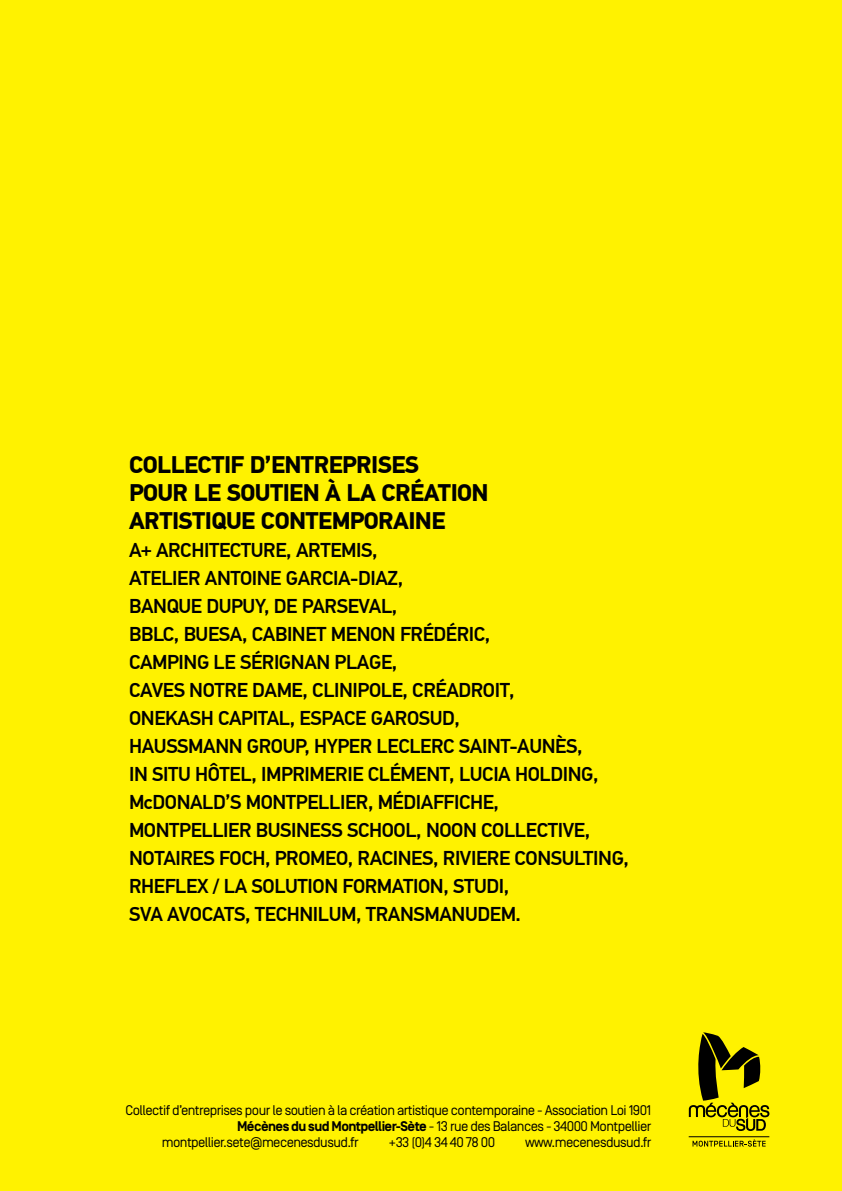
<style>
.page{position:relative;width:842px;height:1191px;background:#fff200}
.page>*{position:absolute;margin:0;border:0;box-sizing:border-box;transform-origin:0 0}
.t1{font:700 24px "PF Din Text Pro";letter-spacing:-.025em;color:#000}
.t2{font:500 20px/28px "PF Din Text Pro";letter-spacing:-.02em;color:#000}
.t3{font:14px "Simplon Norm";letter-spacing:-.04em;color:#000}
.s1{font-weight:700}
.s2{font-weight:700;color:#fff200}
</style>
<div class="page">
<svg style="left:689px;top:1032px;width:80px;height:99px"></svg>
<hr style="left:689px;top:1136px;width:80px;height:1px;background:#000">
<svg style="left:692px;top:1139px;width:74px;height:7px"></svg>
<p class="t1" style="left:129px;top:450px;width:67px">COLLECTI</p>
<p class="t1" style="left:231px;top:450px;width:85px">F D’ENTREPRISES</p>
<p class="t1" style="left:129px;top:478px;width:16px">POUR</p>
<p class="t1" style="left:194px;top:478px;width:47px">LE SOUTIE</p>
<p class="t1" style="left:303px;top:478px;width:93px">N À LA CRÉATIO</p>
<p class="t1" style="left:472px;top:478px;width:19px">N</p>
<p class="t1" style="left:129px;top:506px;width:14px">ARTISTIQUE</p>
<p class="t1" style="left:261px;top:506px;width:60px">CONTEMPORAI</p>
<p class="t1" style="left:415px;top:506px;width:30px">NE</p>
<p class="t2" style="left:129px;top:536px;width:276px">A+ ARCHITECTURE, ARTEM IS,<br>ATELIER ANTOINE GARCIA-DIAZ,<br>BAN QUE DUPUY, DE PARSE</p>
<p class="t2" style="left:359px;top:592px;width:40px">VAL,</p>
<p class="t2" style="left:129px;top:620px;width:79px">BBLC, BUESA</p>
<p class="t2" style="left:242px;top:620px;width:103px">, CABINET MEN</p>
<p class="t2" style="left:370px;top:620px;width:122px">ON FRÉDÉRIC,</p>
<p class="t2" style="left:129px;top:648px;width:14px">CAMP</p>
<p class="t2" style="left:179px;top:648px;width:126px">ING LE SÉRIGNAN</p>
<p class="t2" style="left:335px;top:648px;width:64px">PLAGE,</p>
<p class="t2" style="left:129px;top:676px;width:150px">CAVES NOTRE DAME</p>
<p class="t2" style="left:129px;top:676px;width:387px;text-indent:173px">, CLINIPOLE, CRÉADROIT,<br>ONEKASH CAPITAL, ESPACE</p>
<p class="t2" style="left:371px;top:704px;width:91px">GAROSU D,</p>
<p class="t2" style="left:129px;top:732px;width:27px">HAUSSMANN</p>
<p class="t2" style="left:247px;top:732px;width:103px">GROUP, HYPER</p>
<p class="t2" style="left:377px;top:732px;width:56px">LECLERC</p>
<p class="t2" style="left:459px;top:732px;width:72px">SAINT-AUNÈS</p>
<p class="t2" style="left:577px;top:732px;width:7px">,</p>
<p class="t2" style="left:129px;top:760px;width:151px">IN SITU HÔTEL, IMPR</p>
<p class="t2" style="left:304px;top:760px;width:18px">IMER</p>
<p class="t2" style="left:347px;top:760px;width:67px">IE CLÉMEN</p>
<p class="t2" style="left:129px;top:760px;width:471px;text-indent:311px">T, LUCIA HOLDING,<br>McDONALD’S MONTPELLIER, MÉDIAFFICHE,<br>MONTPELLIER BUSINESS</p>
<p class="t2" style="left:347px;top:816px;width:245px">SCHOOL, NOON COLLECTIVE,</p>
<p class="t2" style="left:129px;top:844px;width:64px">NOTAIRES</p>
<p class="t2" style="left:219px;top:844px;width:269px">FOCH, PROMEO, RACINES, RIVIERE</p>
<p class="t2" style="left:514px;top:844px;width:36px">CONSU</p>
<p class="t2" style="left:574px;top:844px;width:56px">LTING,</p>
<p class="t2" style="left:129px;top:872px;width:250px">RHEFLEX / LA SOLUTION FORMA</p>
<p class="t2" style="left:403px;top:872px;width:108px">TION, STUDI,</p>
<p class="t2" style="left:129px;top:900px;width:261px">SVA AVOCATS, TECHNILUM , TRANSMANU</p>
<p class="t2" style="left:477px;top:900px;width:45px">DEM.</p>
<p class="t3" style="left:125px;top:1102px;width:527px">Collectif d’entreprises pour le soutien à la création artistique contemporaine - Association Loi 1901</p>
<p class="t3" style="left:237px;top:1118px;width:416px"><span class="s1">Mécènes du sud Montpellier-Sète</span> - 13 rue des Balances - 34000 Montpellier</p>
<p class="t3" style="left:152px;top:1134px;width:208px"><span class="s2">&gt;</span> montpellier.sete@mecenesdusud.fr</p>
<p class="t3" style="left:379px;top:1134px;width:118px"><span class="s2">&gt;</span> +33 (0)4 34 40 78 00</p>
<p class="t3" style="left:515px;top:1134px;width:137px"><span class="s2">&gt;</span> www.mecenesdusud.fr</p>
</div>
